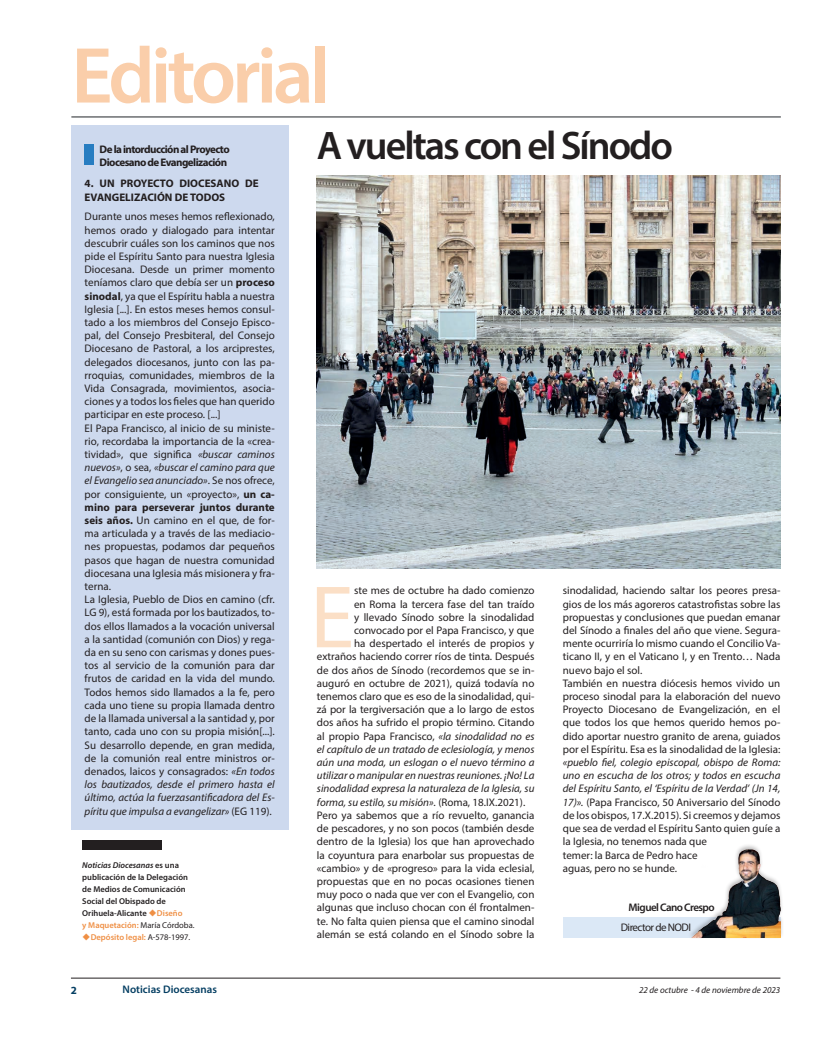
<style>
.page{position:relative;width:823px;height:1049px;background:#fff}
.page>*{position:absolute;margin:0;border:0;box-sizing:border-box;transform-origin:0 0}
.t1{font:89.3px "Myriad Pro";color:#fbdfc6}
.t2{font:600 80px "Myriad Pro";letter-spacing:-.05em;color:#faceaa}
.t3{font:600 40px "Myriad Pro";letter-spacing:-.05em;color:#231f20}
.t4{font:11px/13.2px "Myriad Pro";color:#231f20;text-align:justify}
.t5{font:italic 11px "Myriad Pro";color:#231f20}
.t6{font:700 11px "Myriad Pro";letter-spacing:-.05em;color:#231f20}
.t7{font:700 11px/13.2px "Myriad Pro";color:#231f20}
.t8{font:600 11px "Myriad Pro";color:#043e62}
.t9{font:600 11px "Myriad Pro";letter-spacing:-.05em;color:#231f20}
.t10{font:11px "Myriad Pro";letter-spacing:-.05em;color:#231f20}
.t11{font:700 11px "Myriad Pro";color:#043e62}
.t12{font:italic 9px "Myriad Pro";color:#231f20}
.t13{font:600 8.5px/12px "Myriad Pro";color:#231f20}
.t14{font:600 8.5px "Myriad Pro";color:#ef8f44}
.t15{font:italic 600 8.5px "Myriad Pro";color:#231f20}
.s1{font-weight:700}
.s2{font-style:italic}
.s3{font-style:normal}
.s4{color:#ef8f44}
.s5{font-weight:400;color:#231f20}
</style>
<div class="page">
<hr style="left:71px;top:978px;width:709px;height:1px;background:#231f20">
<div style="left:562px;top:917px;width:218px;height:21px;background:#dbe8f6"></div>
<div style="left:71px;top:125px;width:217px;height:704px;background:#cdd9ee"></div>
<div style="left:82px;top:840px;width:80px;height:9px;background:#231f20"></div>
<hr style="left:71px;top:117px;width:709px;height:1px;background:#212529">
<div style="left:84px;top:144px;width:9px;height:21px;background:#277dc1"></div>
<div style="left:687px;top:843px;width:96px;height:96px;background:#231f20;opacity:.3"></div>
<img style="left:689px;top:846px;width:91px;height:92px">
<img style="left:317px;top:176px;width:463px;height:393px">
<p class="t2" style="left:71px;top:25px;width:260px">Editorial</p>
<p class="t6" style="left:100px;top:142px;width:131px">De la intorducción al Proyecto</p>
<p class="t6" style="left:100px;top:155px;width:129px">Diocesano de Evangelización</p>
<p class="t7" style="left:85px;top:177px;width:175px">4. UN PROYECTO DIOCESANO DE<br>EVANGELIZACIÓN DE TODOS</p>
<p class="t3" style="left:317px;top:120px;width:357px">A vueltas con el Sínodo</p>
<p class="t4" style="left:85px;top:210px;width:191px">Durante unos meses hemos reflexionado, hemos orado y dialogado para intentar descubrir cuáles son los caminos que nos pide el Espíritu Santo para nuestra Iglesia Diocesana. Desde un primer momento teníamos claro que debía ser un <span class="s1">proceso sinodal</span>, ya que el Espíritu habla a nuestra Iglesia [...]. En estos meses hemos consul&shy;tado a los miembros del Consejo Episco&shy;pal, del Consejo Presbiteral, del Consejo Diocesano de Pastoral, a los arciprestes, delegados diocesanos, junto con las pa&shy;rroquias, comunidades, miembros de la Vida Consagrada, movimientos, asocia&shy;ciones y a todos los fieles que han querido participar en este proceso. [...]</p>
<p class="t4" style="left:85px;top:421px;width:191px">El Papa Francisco, al inicio de su ministe&shy;rio, recordaba la importancia de la «crea&shy;tividad», que significa <span class="s2">«buscar caminos nuevos»</span>, o sea, <span class="s2">«buscar el camino para que el Evangelio sea anunciado»</span>. Se nos ofrece, por consiguiente, un «proyecto», <span class="s1">un ca&shy;mino para perseverar juntos durante seis años.</span> Un camino en el que, de for&shy;ma articulada y a través de las mediacio&shy;nes propuestas, podamos dar pequeños pasos que hagan de nuestra comunidad diocesana una Iglesia más misionera y fra&shy;terna.</p>
<p class="t4" style="left:85px;top:593px;width:191px">La Iglesia, Pueblo de Dios en camino (cfr.<br>LG 9), está formada por los bautizados, to&shy;dos ellos llamados a la vocación universal a la santidad (comunión con Dios) y rega&shy;da en su seno con carismas y dones pues&shy;tos al servicio de la comunión para dar frutos de caridad en la vida del mundo.<br>Todos hemos sido llamados a la fe, pero cada uno tiene su propia llamada dentro de la llamada universal a la santidad y, por tanto, cada uno con su propia misión[...].<br>Su desarrollo depende, en gran medida, de la comunión real entre ministros or&shy;denados, laicos y consagrados: <span class="s2">«En todos los bautizados, desde el primero hasta el último, actúa la fuerzasantificadora del Es&shy;píritu que impulsa a evangelizar»</span> (EG 119).</p>
<p class="t1" style="left:310px;top:562px;width:45px">E</p>
<p class="t4" style="left:354px;top:584px;width:182px">ste mes de octubre ha dado comienzo</p>
<p class="t4" style="left:354px;top:597px;width:182px">en Roma la tercera fase del tan traído</p>
<p class="t4" style="left:354px;top:610px;width:182px">y llevado Sínodo sobre la sinodalidad</p>
<p class="t4" style="left:354px;top:623px;width:182px">convocado por el Papa Francisco, y que</p>
<p class="t4" style="left:354px;top:637px;width:182px">ha despertado el interés de propios y</p>
<p class="t4" style="left:317px;top:650px;width:219px">extraños haciendo correr ríos de tinta. Después</p>
<p class="t4" style="left:317px;top:663px;width:219px">de dos años de Sínodo (recordemos que se in-</p>
<p class="t4" style="left:317px;top:676px;width:219px">auguró en octubre de 2021), quizá todavía no</p>
<p class="t4" style="left:317px;top:689px;width:219px">tenemos claro que es eso de la sinodalidad, qui-</p>
<p class="t4" style="left:317px;top:703px;width:219px">zá por la tergiversación que a lo largo de estos</p>
<p class="t4" style="left:317px;top:716px;width:219px">dos años ha sufrido el propio término. Citando</p>
<p class="t4" style="left:317px;top:729px;width:219px">al propio Papa Francisco, <span class="s2">«la sinodalidad no es</span></p>
<p class="t5" style="left:317px;top:742px;width:219px">el capítulo de un tratado de eclesiología, y menos</p>
<p class="t5" style="left:317px;top:755px;width:219px">aún una moda, un eslogan o el nuevo término a</p>
<p class="t5" style="left:317px;top:769px;width:219px">utilizar o manipular en nuestras reuniones. ¡No! La</p>
<p class="t5" style="left:317px;top:782px;width:219px">sinodalidad expresa la naturaleza de la Iglesia, su</p>
<p class="t5" style="left:317px;top:795px;width:210px">forma, su estilo, su misión». <span class="s3">(Roma, 18.IX.2021).</span></p>
<p class="t4" style="left:317px;top:808px;width:219px">Pero ya sabemos que a río revuelto, ganancia de pescadores, y no son pocos (también desde dentro de la Iglesia) los que han aprovechado la coyuntura para enarbolar sus propuestas de «cambio» y de «progreso» para la vida eclesial, propuestas que en no pocas ocasiones tienen muy poco o nada que ver con el Evangelio, con algunas que incluso chocan con él frontalmen&shy;te. No falta quien piensa que el camino sinodal alemán se está colando en el Sínodo sobre la</p>
<p class="t15" style="left:82px;top:859px;width:98px">Noticias Diocesanas <span class="s3">es una</span></p>
<p class="t13" style="left:82px;top:871px;width:107px">publicación de la Delegación</p>
<p class="t13" style="left:82px;top:883px;width:105px">de Medios de Comunicación<br>Social del Obispado de</p>
<p class="t13" style="left:82px;top:907px;width:102px">Orihuela-Alicante <span class="s4">◆Diseño</span></p>
<p class="t14" style="left:82px;top:919px;width:114px">y Maquetación: <span class="s5">María Córdoba.</span></p>
<p class="t14" style="left:82px;top:931px;width:109px">◆Depósito legal: <span class="s5">A-578-1997.</span></p>
<p class="t4" style="left:562px;top:584px;width:219px">sinodalidad, haciendo saltar los peores presa&shy;gios de los más agoreros catastrofistas sobre las propuestas y conclusiones que puedan emanar del Sínodo a finales del año que viene. Segura&shy;mente ocurriría lo mismo cuando el Concilio Va&shy;ticano II, y en el Vaticano I, y en Trento… Nada nuevo bajo el sol.</p>
<p class="t4" style="left:562px;top:676px;width:219px">También en nuestra diócesis hemos vivido un proceso sinodal para la elaboración del nuevo Proyecto Diocesano de Evangelización, en el que todos los que hemos querido hemos po&shy;dido aportar nuestro granito de arena, guiados por el Espíritu. Esa es la sinodalidad de la Iglesia: <span class="s2">«pueblo fiel, colegio episcopal, obispo de Roma: uno en escucha de los otros; y todos en escucha del Espíritu Santo, el ‘Espíritu de la Verdad’ (Jn 14, 17)».</span> (Papa Francisco, 50 Aniversario del Sínodo de los obispos, 17.X.2015). Si creemos y dejamos</p>
<p class="t4" style="left:562px;top:821px;width:219px">que sea de verdad el Espíritu Santo quien guíe a la Iglesia, no tenemos nada que</p>
<p class="t4" style="left:562px;top:848px;width:136px">temer: la Barca de Pedro hace</p>
<p class="t4" style="left:562px;top:861px;width:116px">aguas, pero no se hunde.</p>
<p class="t9" style="left:628px;top:900px;width:87px">Miguel Cano Crespo</p>
<p class="t10" style="left:620px;top:920px;width:72px">Director de NODI</p>
<p class="t11" style="left:71px;top:982px;width:8px">2</p>
<p class="t8" style="left:122px;top:982px;width:96px">Noticias Diocesanas</p>
<p class="t12" style="left:638px;top:984px;width:143px">22 de octubre - 4 de noviembre de 2023</p>
</div>
